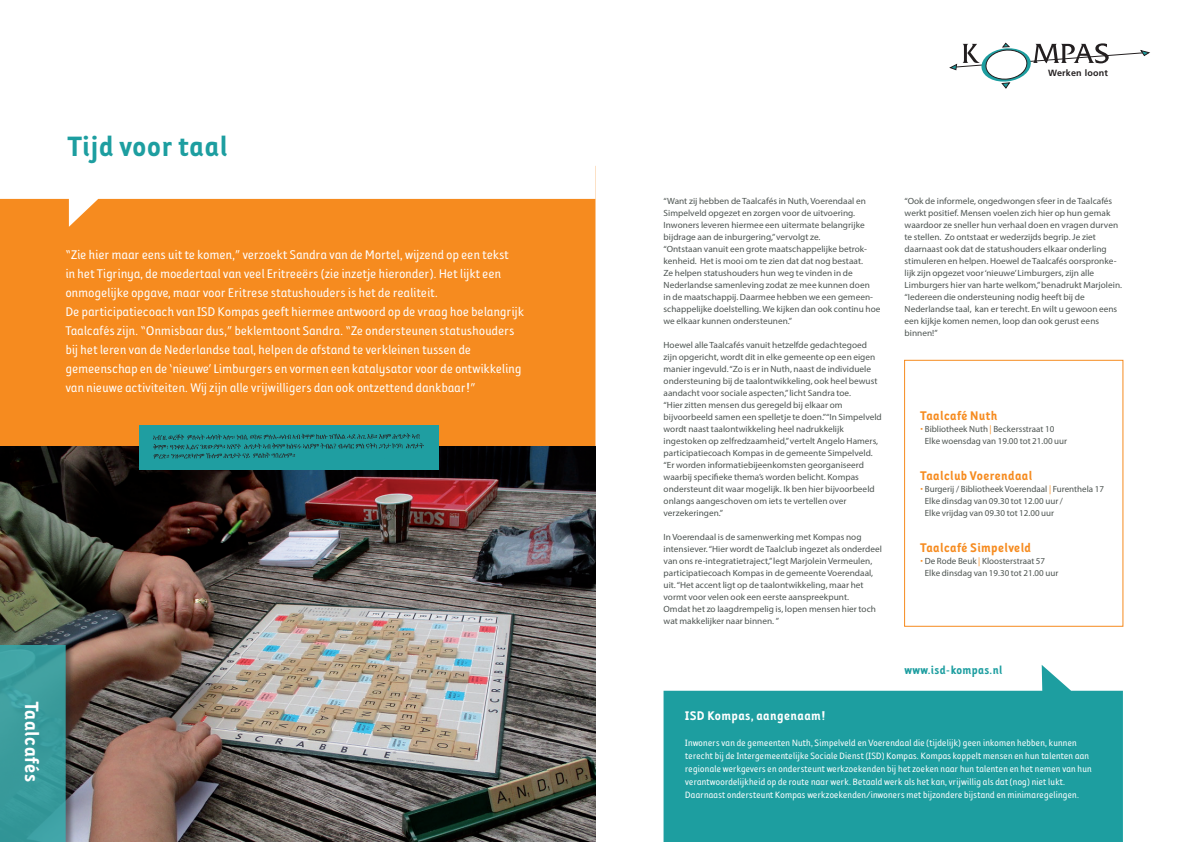
<style>
.page{position:relative;width:1191px;height:842px;background:#fff}
.page>*{position:absolute;margin:0;border:0;box-sizing:border-box;transform-origin:0 0}
.t1{font:700 29px "Folder";color:#1d9ea0}
.t2{font:700 20px "Folder";color:#fff}
.t3{font:13px/19px "Folder";letter-spacing:.005em;color:#fff}
.t4{font:700 13px "Folder";letter-spacing:.005em;color:#f68b1f}
.t5{font:700 13px "Folder";letter-spacing:.005em;color:#fff}
.t6{font:700 12px "Folder";color:#1d9ea0}
.t7{font:9.5px/13px "Folder";letter-spacing:.005em;color:#fff}
.t8{font:9px/12px "Myriad Pro";letter-spacing:.005em;color:#4d5451}
.t9{font:9px/12px "Myriad";letter-spacing:.005em;color:#4d5451}
.t10{font:700 9px "Frutiger";letter-spacing:.02em;color:#231f20}
.s1{color:#f68b1f}
</style>
<div class="page">
<div style="left:0;top:227px;width:595px;height:219px;background:#f68b1f"></div>
<img style="left:0;top:446px;width:595px;height:396px">
<div style="left:0;top:198px;width:595px;height:29px;background:#f68b1f"></div>
<svg style="left:663px;top:665px;width:460px;height:177px;background:#40adaf"></svg>
<div style="left:0;top:644px;width:75px;height:198px;background:#231f20;opacity:.5"></div>
<svg style="left:0;top:645px;width:66px;height:197px;background:#399c9d"></svg>
<svg style="left:949px;top:42px;width:201px;height:47px"></svg>
<div style="left:904px;top:360px;width:219px;height:266px;border:1px solid #f68b1f"></div>
<img style="left:140px;top:425px;width:298px;height:44px">
<h1 class="t1" style="left:68px;top:130px;width:162px">Tijd voor taal</h1>
<p class="t3" style="left:66px;top:245px;width:460px">“Zie hier maar eens uit te komen,” verzoekt Sandra van de Mortel, wijzend op een tekst<br>in het Tigrinya, de moedertaal van veel Eritreeërs (zie inzetje hieronder). Het lijkt een onmogelijke opgave, maar voor Eritrese statushouders is het de realiteit.<br>De participatiecoach van ISD Kompas geeft hiermee antwoord op de vraag hoe belangrijk Taalcafés zijn. “Onmisbaar dus,” beklemtoont Sandra. “Ze ondersteunen statushouders bij het leren van de Nederlandse taal, helpen de afstand te verkleinen tussen de gemeenschap en de ‘nieuwe’ Limburgers en vormen een katalysator voor de ontwikkeling van nieuwe activiteiten. Wij zijn alle vrijwilligers dan ook ontzettend dankbaar!”</p>
<h2 class="t2" style="left:43px;top:702px;width:82px;rotate:90deg">Taalcafés</h2>
<p class="t10" style="left:1048px;top:67px;width:61px">Werken loont</p>
<p class="t8" style="left:663px;top:195px;width:218px">“Want zij hebben de Taalcafés in Nuth, Voerendaal en Simpelveld opgezet en zorgen voor de uitvoering.<br>Inwoners leveren hiermee een uitermate belangrijke bijdrage aan de inburgering,” vervolgt ze.<br>“Ontstaan vanuit een grote maatschappelijke betrok&shy;kenheid. Het is mooi om te zien dat dat nog bestaat.<br>Ze helpen statushouders hun weg te vinden in de Nederlandse samenleving zodat ze mee kunnen doen<br>in de maatschappij. Daarmee hebben we een gemeen&shy;schappelijke doelstelling. We kijken dan ook continu hoe we elkaar kunnen ondersteunen.”</p>
<p class="t8" style="left:663px;top:339px;width:220px">Hoewel alle Taalcafés vanuit hetzelfde gedachtegoed zijn opgericht, wordt dit in elke gemeente op een eigen manier ingevuld. “Zo is er in Nuth, naast de individuele ondersteuning bij de taalontwikkeling, ook heel bewust aandacht voor sociale aspecten,” licht Sandra toe.<br>“Hier zitten mensen dus geregeld bij elkaar om bijvoorbeeld samen een spelletje te doen.” “In Simpelveld wordt naast taalontwikkeling heel nadrukkelijk ingestoken op zelfredzaamheid,” vertelt Angelo Hamers, participatiecoach Kompas in de gemeente Simpelveld. “Er worden informatiebijeenkomsten georganiseerd waarbij specifieke thema’s worden belicht. Kompas ondersteunt dit waar mogelijk. Ik ben hier bijvoorbeeld onlangs aangeschoven om iets te vertellen over verzekeringen.”</p>
<p class="t8" style="left:663px;top:531px;width:220px">In Voerendaal is de samenwerking met Kompas nog intensiever. “Hier wordt de Taalclub ingezet als onderdeel van ons re-integratietraject,” legt Marjolein Vermeulen, participatiecoach Kompas in de gemeente Voerendaal, uit. “Het accent ligt op de taalontwikkeling, maar het vormt voor velen ook een eerste aanspreekpunt.<br>Omdat het zo laagdrempelig is, lopen mensen hier toch wat makkelijker naar binnen. ”</p>
<p class="t8" style="left:904px;top:195px;width:219px">“Ook de informele, ongedwongen sfeer in de Taalcafés werkt positief. Mensen voelen zich hier op hun gemak waardoor ze sneller hun verhaal doen en vragen durven te stellen. Zo ontstaat er wederzijds begrip. Je ziet daarnaast ook dat de statushouders elkaar onderling stimuleren en helpen. Hoewel de Taalcafés oorspronke&shy;lijk zijn opgezet voor ‘nieuwe’ Limburgers, zijn alle Limburgers hier van harte welkom,” benadrukt Marjolein. “Iedereen die ondersteuning nodig heeft bij de Nederlandse taal, kan er terecht. En wilt u gewoon eens een kijkje komen nemen, loop dan ook gerust eens binnen!”</p>
<h3 class="t4" style="left:920px;top:408px;width:79px">Taalcafé Nuth</h3>
<p class="t9" style="left:924px;top:423px;width:144px;text-indent:-4px"><span class="s1">•</span> Bibliotheek Nuth <span class="s1">|</span> Beckersstraat 10<br>Elke woensdag van 19.00 tot 21.00 uur</p>
<h3 class="t4" style="left:920px;top:468px;width:113px">Taalclub Voerendaal</h3>
<p class="t9" style="left:924px;top:483px;width:181px;text-indent:-4px"><span class="s1">•</span> Burgerij / Bibliotheek Voerendaal <span class="s1">|</span> Furenthela 17<br>Elke dinsdag van 09.30 tot 12.00 uur /<br>Elke vrijdag van 09.30 tot 12.00 uur</p>
<h3 class="t4" style="left:920px;top:540px;width:112px">Taalcafé Simpelveld</h3>
<p class="t9" style="left:924px;top:555px;width:135px;text-indent:-4px"><span class="s1">•</span> De Rode Beuk <span class="s1">|</span> Kloosterstraat 57<br>Elke dinsdag van 19.30 tot 21.00 uur</p>
<h3 class="t6" style="left:904px;top:663px;width:100px">www.isd-kompas.nl</h3>
<h3 class="t5" style="left:685px;top:708px;width:143px">ISD Kompas, aangenaam!</h3>
<p class="t7" style="left:685px;top:736px;width:408px">Inwoners van de gemeenten Nuth, Simpelveld en Voerendaal die (tijdelijk) geen inkomen hebben, kunnen terecht bij de Intergemeentelijke Sociale Dienst (ISD) Kompas. Kompas koppelt mensen en hun talenten aan regionale werkgevers en ondersteunt werkzoekenden bij het zoeken naar hun talenten en het nemen van hun verantwoordelijkheid op de route naar werk. Betaald werk als het kan, vrijwillig als dat (nog) niet lukt.<br>Daarnaast ondersteunt Kompas werkzoekenden/inwoners met bijzondere bijstand en minimaregelingen.</p>
</div>
